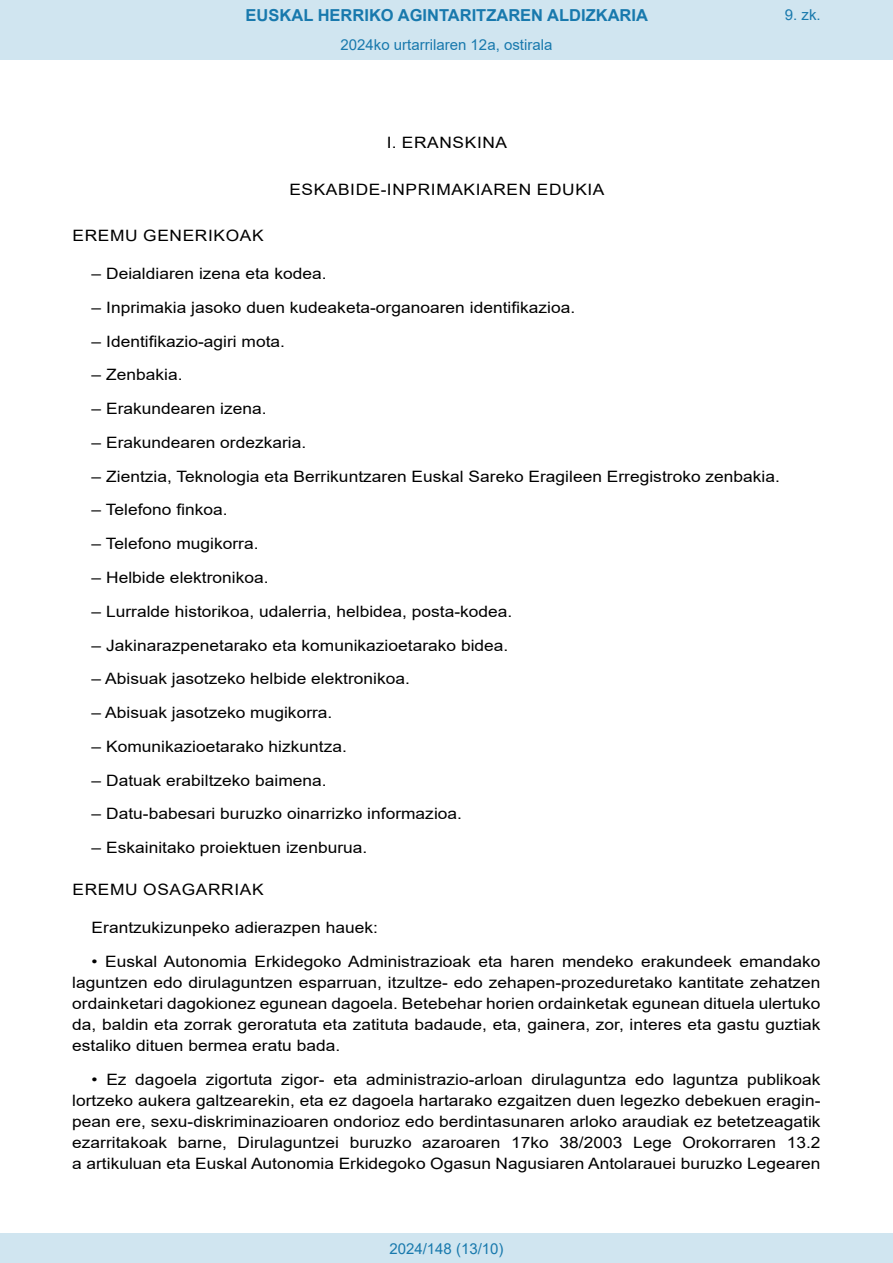
<style>
.page{position:relative;width:893px;height:1263px;background:#fff}
.page>*{position:absolute;margin:0;border:0;box-sizing:border-box;transform-origin:0 0}
.t1{font:700 16.5px "Arial";color:#1879ad}
.BOPVDetalle{font:15.6px/21px "Arial";color:#000;text-align:justify;scale:1.11 1}
.BOPVClave{font:15.6px "Arial";letter-spacing:.035em;color:#000;scale:1.11 1}
.BOPVDisposicion{font:15.6px "Arial";letter-spacing:.035em;color:#000;scale:1.11 1}
.Paginacion_Centro{font:15px "Arial";color:#1879ad}
</style>
<div class="page">
<div style="left:0;top:0;width:893px;height:60px;background:#d0e5f0"></div>
<div style="left:0;top:1233px;width:893px;height:30px;background:#d0e5f0"></div>
<p class="t1" style="left:246px;top:3px;width:404px">EUSKAL HERRIKO AGINTARITZAREN ALDIZKARIA</p>
<p class="Paginacion_Centro" style="left:341px;top:35px;width:213px">2024ko urtarrilaren 12a, ostirala</p>
<p class="BOPVClave" style="left:387px;top:132px;width:110px">I. ERANSKINA</p>
<p class="BOPVClave" style="left:289px;top:178px;width:285px">ESKABIDE-INPRIMAKIAREN EDUKIA</p>
<p class="Paginacion_Centro" style="left:785px;top:5px;width:37px">9. zk.</p>
<p class="BOPVDisposicion" style="left:73px;top:225px;width:174px">EREMU GENERIKOAK</p>
<p class="BOPVDetalle" style="left:92px;top:263px;width:213px">– Deialdiaren izena eta kodea.</p>
<p class="BOPVDetalle" style="left:92px;top:297px;width:437px">– Inprimakia jasoko duen kudeaketa-organoaren identifikazioa.</p>
<p class="BOPVDetalle" style="left:92px;top:331px;width:176px">– Identifikazio-agiri mota.</p>
<p class="BOPVDetalle" style="left:92px;top:364px;width:83px">– Zenbakia.</p>
<p class="BOPVDetalle" style="left:92px;top:398px;width:159px">– Erakundearen izena.</p>
<p class="BOPVDetalle" style="left:92px;top:432px;width:195px">– Erakundearen ordezkaria.</p>
<p class="BOPVDetalle" style="left:92px;top:466px;width:622px">– Zientzia, Teknologia eta Berrikuntzaren Euskal Sareko Eragileen Erregistroko zenbakia.</p>
<p class="BOPVDetalle" style="left:92px;top:499px;width:124px">– Telefono finkoa.</p>
<p class="BOPVDetalle" style="left:92px;top:533px;width:152px">– Telefono mugikorra.</p>
<p class="BOPVDetalle" style="left:92px;top:567px;width:161px">– Helbide elektronikoa.</p>
<p class="BOPVDetalle" style="left:92px;top:601px;width:381px">– Lurralde historikoa, udalerria, helbidea, posta-kodea.</p>
<p class="BOPVDetalle" style="left:92px;top:634px;width:377px">– Jakinarazpenetarako eta komunikazioetarako bidea.</p>
<p class="BOPVDetalle" style="left:92px;top:668px;width:288px">– Abisuak jasotzeko helbide elektronikoa.</p>
<p class="BOPVDetalle" style="left:92px;top:702px;width:218px">– Abisuak jasotzeko mugikorra.</p>
<p class="BOPVDetalle" style="left:92px;top:736px;width:231px">– Komunikazioetarako hizkuntza.</p>
<p class="BOPVDetalle" style="left:92px;top:769px;width:213px">– Datuak erabiltzeko baimena.</p>
<p class="BOPVDetalle" style="left:92px;top:803px;width:335px">– Datu-babesari buruzko oinarrizko informazioa.</p>
<p class="BOPVDetalle" style="left:92px;top:837px;width:250px">– Eskainitako proiektuen izenburua.</p>
<p class="BOPVDisposicion" style="left:73px;top:879px;width:174px">EREMU OSAGARRIAK</p>
<p class="BOPVDetalle" style="left:92px;top:917px;width:259px">Erantzukizunpeko adierazpen hauek:</p>
<p class="BOPVDetalle" style="left:72px;top:951px;width:676px;text-indent:19px">• Euskal Autonomia Erkidegoko Administrazioak eta haren mendeko erakundeek emandako laguntzen edo dirulaguntzen esparruan, itzultze- edo zehapen-prozeduretako kantitate zehatzen ordainketari dagokionez egunean dagoela. Betebehar horien ordainketak egunean dituela ulertuko da, baldin eta zorrak geroratuta eta zatituta badaude, eta, gainera, zor, interes eta gastu guztiak estaliko dituen bermea eratu bada.</p>
<p class="BOPVDetalle" style="left:72px;top:1069px;width:676px;text-indent:19px">• Ez dagoela zigortuta zigor- eta administrazio-arloan dirulaguntza edo laguntza publikoak lortzeko aukera galtzearekin, eta ez dagoela hartarako ezgaitzen duen legezko debekuen eragin&shy;pean ere, sexu-diskriminazioaren ondorioz edo berdintasunaren arloko araudiak ez betetzeagatik ezarritakoak barne, Dirulaguntzei buruzko azaroaren 17ko 38/2003 Lege Orokorraren 13.2 a artikuluan eta Euskal Autonomia Erkidegoko Ogasun Nagusiaren Antolarauei buruzko Legearen</p>
<p class="Paginacion_Centro" style="left:389px;top:1238px;width:116px">2024/148 (13/10)</p>
</div>
